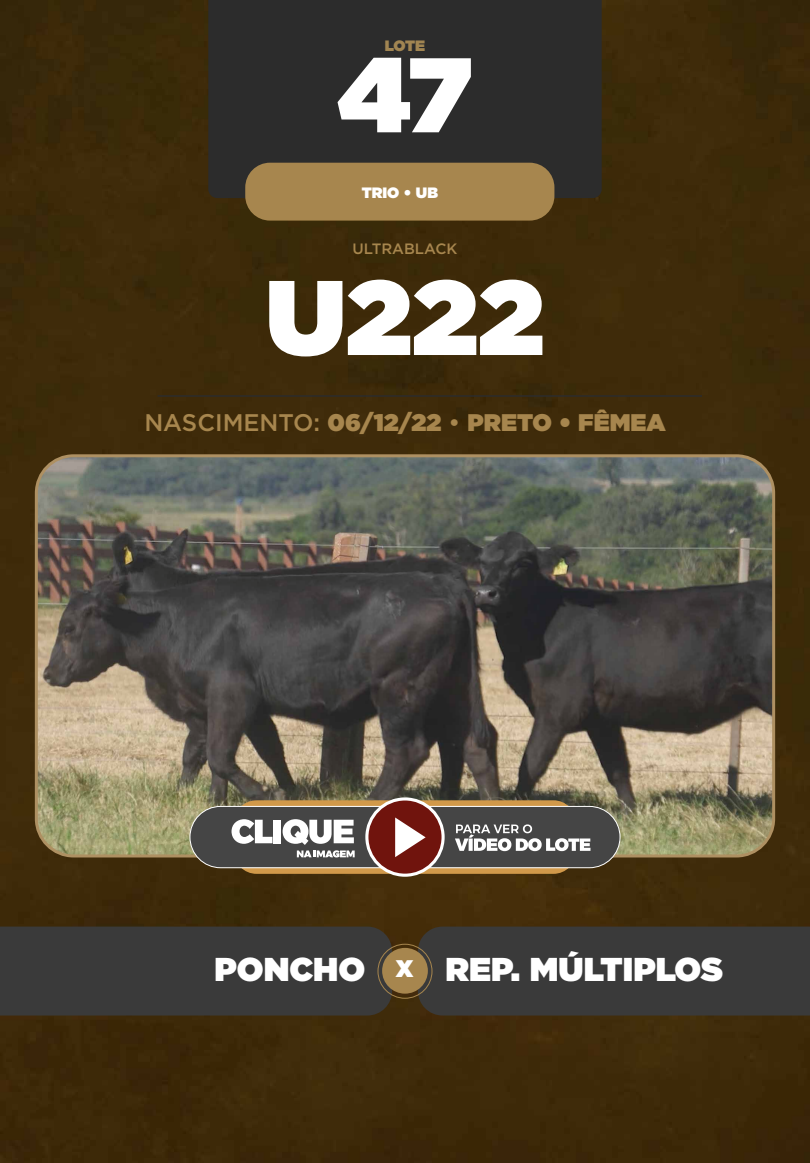
<style>
.page{position:relative;width:810px;height:1163px;background:#fff}
.page>*{position:absolute;margin:0;border:0;box-sizing:border-box;transform-origin:0 0}
.t1{font:900 105.75px "Gotham";color:#fff}
.t2{font:900 33px "Gotham";color:#fff}
.t3{font:900 24px "Gotham";color:#a7864e}
.t4{font:500 15px "Gotham";color:#a7864e}
.t5{font:900 15px "Gotham";color:#fff}
.t6{font:900 15px "Gotham";color:#a18552}
.s1{font-weight:500}
.s2{font-size:24px}
</style>
<div class="page">
<div style="left:0;top:0;width:810px;height:1162px;background:#3f2b0a"></div>
<div style="left:208px;top:0;width:394px;height:198px;background:#2c2c2c"></div>
<img style="left:36px;top:456px;width:738px;height:400px">
<div style="left:35px;top:454px;width:740px;height:403px;border:3px solid #ae9062;border-radius:37px"></div>
<div style="left:245px;top:163px;width:309px;height:58px;background:#a7864e;border-radius:25px"></div>
<hr style="left:158px;top:395px;width:544px;height:2px;background:#2c2c2c">
<div style="left:418px;top:926px;width:392px;height:89px;background:#3a3a3a"></div>
<div style="left:0;top:926px;width:392px;height:89px;background:#3a3a3a"></div>
<div style="left:382px;top:947px;width:46px;height:46px;background:#a7864e;border-radius:50%"></div>
<div style="left:378px;top:943px;width:54px;height:55px;border:1px solid #a7864e;border-radius:50%"></div>
<svg style="left:234px;top:800px;width:342px;height:73px;background:#cf9b52"></svg>
<div style="left:190px;top:806px;width:430px;height:61px;background:#454545;border-radius:31px"></div>
<div style="left:190px;top:806px;width:430px;height:62px;border:1px solid #fff;border-radius:31px"></div>
<div style="left:367px;top:799px;width:76px;height:76px;background:#70140d;border-radius:50%"></div>
<svg style="left:395px;top:817px;width:31px;height:40px"></svg>
<div style="left:365px;top:797px;width:80px;height:79px;border:3px solid #fff;border-radius:50%"></div>
<svg style="left:232px;top:819px;width:40px;height:24px"></svg>
<div style="left:274px;top:819px;width:7px;height:24px;background:#fff"></div>
<svg style="left:283px;top:819px;width:72px;height:38px"></svg>
<svg style="left:455px;top:824px;width:135px;height:27px"></svg>
<p class="t6" style="left:385px;top:35px;width:42px">LOTE</p>
<h1 class="t1" style="left:338px;top:19px;width:136px">47</h1>
<p class="t5" style="left:362px;top:181px;width:78px">TRIO • UB</p>
<p class="t4" style="left:353px;top:239px;width:106px">ULTRABLACK</p>
<h1 class="t1" style="left:266px;top:242px;width:280px">U222</h1>
<p class="t3" style="left:144px;top:405px;width:523px"><span class="s1">NASCIMENTO:</span> 06/12/22 <span class="s1">•</span> PRETO • FÊMEA</p>
<h2 class="t2" style="left:215px;top:945px;width:510px">PONCHO <span class="s2">X</span> REP. MÚLTIPLOS</h2>
</div>
